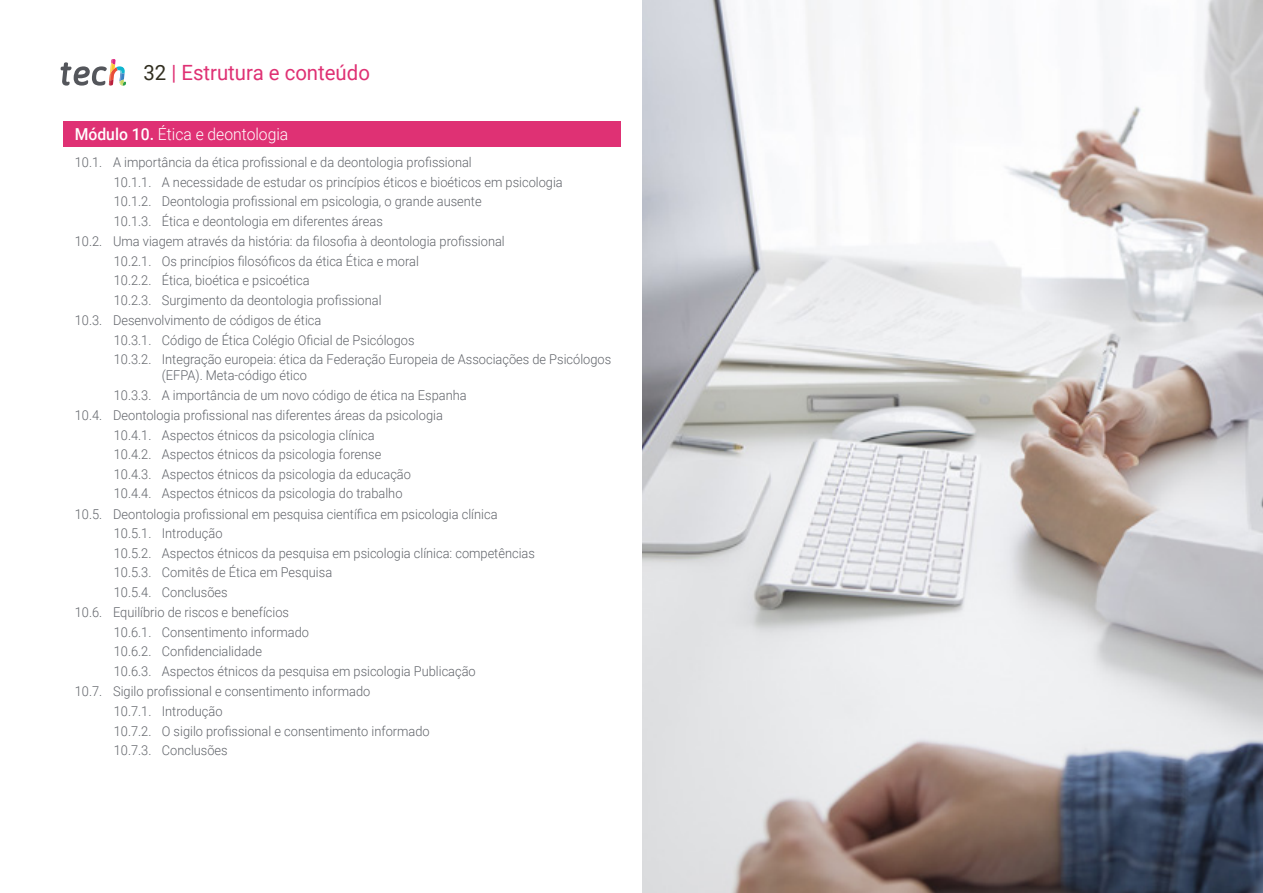
<style>
.page{position:relative;width:1263px;height:893px;background:#fff}
.page>*{position:absolute;margin:0;border:0;box-sizing:border-box;transform-origin:0 0}
.t1{font:21px "Roboto";color:#df3174}
.t2{font:300 16.5px "Roboto";color:#fff;scale:.95 1}
.t3{font:300 13.5px "Roboto";color:#61646a;scale:.95 1}
.s1{color:#312e20}
.s2{font-weight:500}
</style>
<div class="page">
<div style="left:64px;top:121px;width:557px;height:25px;background:#df3174"></div>
<img style="left:642px;top:0;width:621px;height:893px">
<svg style="left:61px;top:59px;width:65px;height:27px"></svg>
<h1 class="t1" style="left:144px;top:57px;width:228px"><span class="s1">32</span> | Estrutura e conteúdo</h1>
<p class="t2" style="left:75px;top:123px;width:226px"><span class="s2">Módulo 10.</span> Ética e deontologia</p>
<p class="t3" style="left:75px;top:153px;width:419px">10.1. A importância da ética profissional e da deontologia profissional</p>
<p class="t3" style="left:114px;top:172px;width:474px">10.1.1. A necessidade de estudar os princípios éticos e bioéticos em psicologia</p>
<p class="t3" style="left:114px;top:192px;width:389px">10.1.2. Deontologia profissional em psicologia, o grande ausente</p>
<p class="t3" style="left:114px;top:212px;width:285px">10.1.3. Ética e deontologia em diferentes áreas</p>
<p class="t3" style="left:75px;top:232px;width:454px">10.2. Uma viagem através da história: da filosofia à deontologia profissional</p>
<p class="t3" style="left:114px;top:251px;width:323px">10.2.1. Os princípios filosóficos da ética Ética e moral</p>
<p class="t3" style="left:114px;top:271px;width:208px">10.2.2. Ética, bioética e psicoética</p>
<p class="t3" style="left:114px;top:291px;width:283px">10.2.3. Surgimento da deontologia profissional</p>
<p class="t3" style="left:75px;top:311px;width:261px">10.3. Desenvolvimento de códigos de ética</p>
<p class="t3" style="left:114px;top:330px;width:318px">10.3.1. Código de Ética Colégio Oficial de Psicólogos</p>
<p class="t3" style="left:114px;top:350px;width:525px">10.3.2. Integração europeia: ética da Federação Europeia de Associações de Psicólogos</p>
<p class="t3" style="left:162px;top:366px;width:154px">(EFPA). Meta-código ético</p>
<p class="t3" style="left:114px;top:385px;width:373px">10.3.3. A importância de um novo código de ética na Espanha</p>
<p class="t3" style="left:75px;top:406px;width:389px">10.4. Deontologia profissional nas diferentes áreas da psicologia</p>
<p class="t3" style="left:114px;top:425px;width:276px">10.4.1. Aspectos étnicos da psicologia clínica</p>
<p class="t3" style="left:114px;top:445px;width:283px">10.4.2. Aspectos étnicos da psicologia forense</p>
<p class="t3" style="left:114px;top:464px;width:314px">10.4.3. Aspectos étnicos da psicologia da educação</p>
<p class="t3" style="left:114px;top:484px;width:305px">10.4.4. Aspectos étnicos da psicologia do trabalho</p>
<p class="t3" style="left:75px;top:504px;width:446px">10.5. Deontologia profissional em pesquisa científica em psicologia clínica</p>
<p class="t3" style="left:114px;top:524px;width:116px">10.5.1. Introdução</p>
<p class="t3" style="left:114px;top:544px;width:445px">10.5.2. Aspectos étnicos da pesquisa em psicologia clínica: competências</p>
<p class="t3" style="left:114px;top:563px;width:231px">10.5.3. Comitês de Ética em Pesquisa</p>
<p class="t3" style="left:114px;top:583px;width:121px">10.5.4. Conclusões</p>
<p class="t3" style="left:75px;top:603px;width:227px">10.6. Equilíbrio de riscos e benefícios</p>
<p class="t3" style="left:114px;top:623px;width:207px">10.6.1. Consentimento informado</p>
<p class="t3" style="left:114px;top:642px;width:157px">10.6.2. Confidencialidade</p>
<p class="t3" style="left:114px;top:662px;width:382px">10.6.3. Aspectos étnicos da pesquisa em psicologia Publicação</p>
<p class="t3" style="left:75px;top:682px;width:313px">10.7. Sigilo profissional e consentimento informado</p>
<p class="t3" style="left:114px;top:702px;width:116px">10.7.1. Introdução</p>
<p class="t3" style="left:114px;top:721px;width:334px">10.7.2. O sigilo profissional e consentimento informado</p>
<p class="t3" style="left:114px;top:741px;width:121px">10.7.3. Conclusões</p>
</div>
